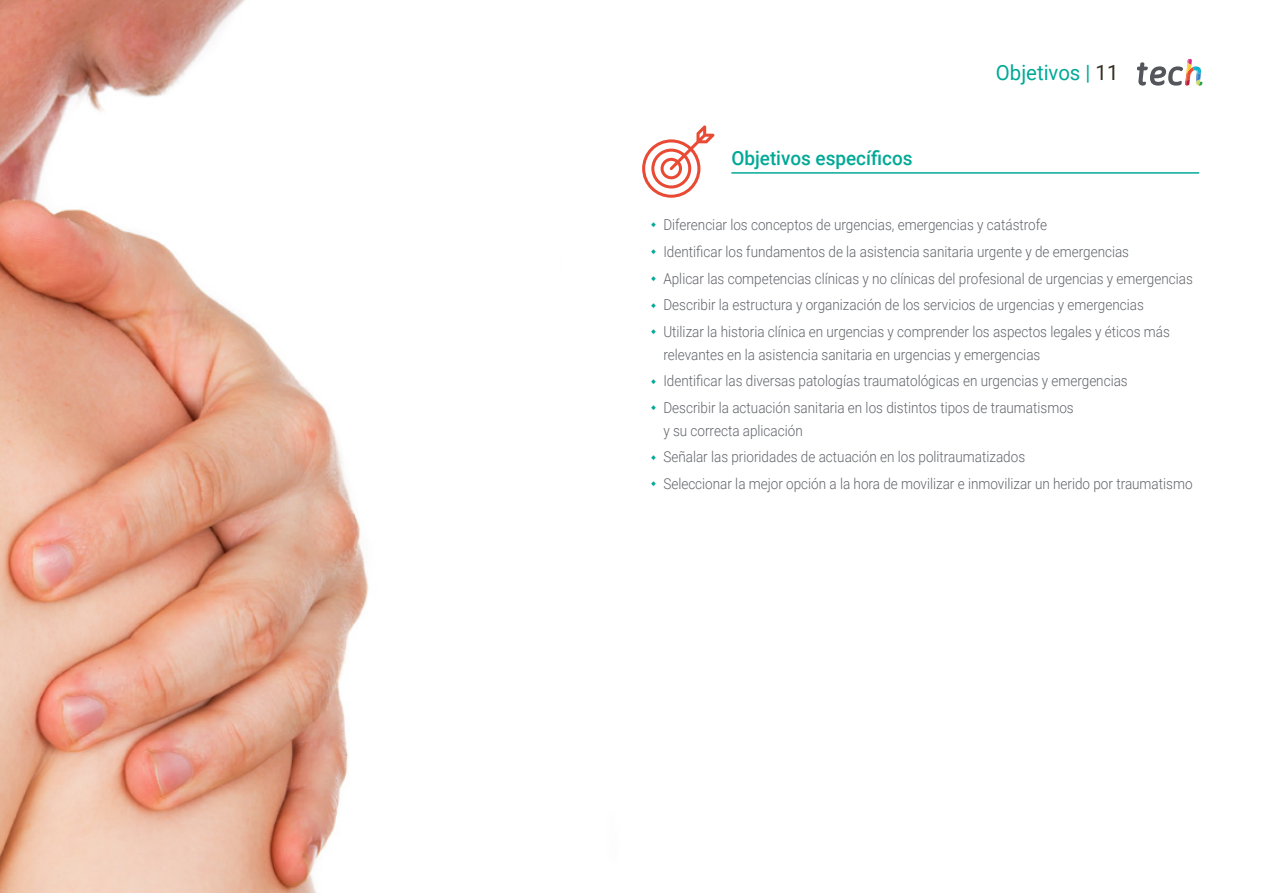
<style>
.page{position:relative;width:1263px;height:893px;background:#fff}
.page>*{position:absolute;margin:0;border:0;box-sizing:border-box;transform-origin:0 0}
.t1{font:21px "Roboto";color:#00a996}
.t2{font:500 19.5px "Roboto";color:#00a996}
.t3{font:300 15px/26.7px "Roboto";color:#61646a;scale:.9 1}
.s1{color:#312e20}
</style>
<div class="page">
<svg style="left:642px;top:125px;width:72px;height:73px"></svg>
<hr style="left:731px;top:173px;width:468px;height:1px;background:#00a996">
<img style="left:0;top:0;width:369px;height:893px">
<svg style="left:1137px;top:59px;width:65px;height:27px"></svg>
<h2 class="t2" style="left:731px;top:144px;width:183px">Objetivos específicos</h2>
<h1 class="t1" style="left:996px;top:57px;width:124px">Objetivos | <span class="s1">11</span></h1>
<p class="t3" style="left:663px;top:211px;width:590px">Diferenciar los conceptos de urgencias, emergencias y catástrofe<br>Identificar los fundamentos de la asistencia sanitaria urgente y de emergencias<br>Aplicar las competencias clínicas y no clínicas del profesional de urgencias y emergencias Describir la estructura y organización de los servicios de urgencias y emergencias<br>Utilizar la historia clínica en urgencias y comprender los aspectos legales y éticos más</p>
<p class="t3" style="left:663px;top:340px;width:517px">relevantes en la asistencia sanitaria en urgencias y emergencias<br>Identificar las diversas patologías traumatológicas en urgencias y emergencias<br>Describir la actuación sanitaria en los distintos tipos de traumatismos</p>
<p class="t3" style="left:663px;top:416px;width:589px">y su correcta aplicación<br>Señalar las prioridades de actuación en los politraumatizados<br>Seleccionar la mejor opción a la hora de movilizar e inmovilizar un herido por traumatismo</p>
</div>
